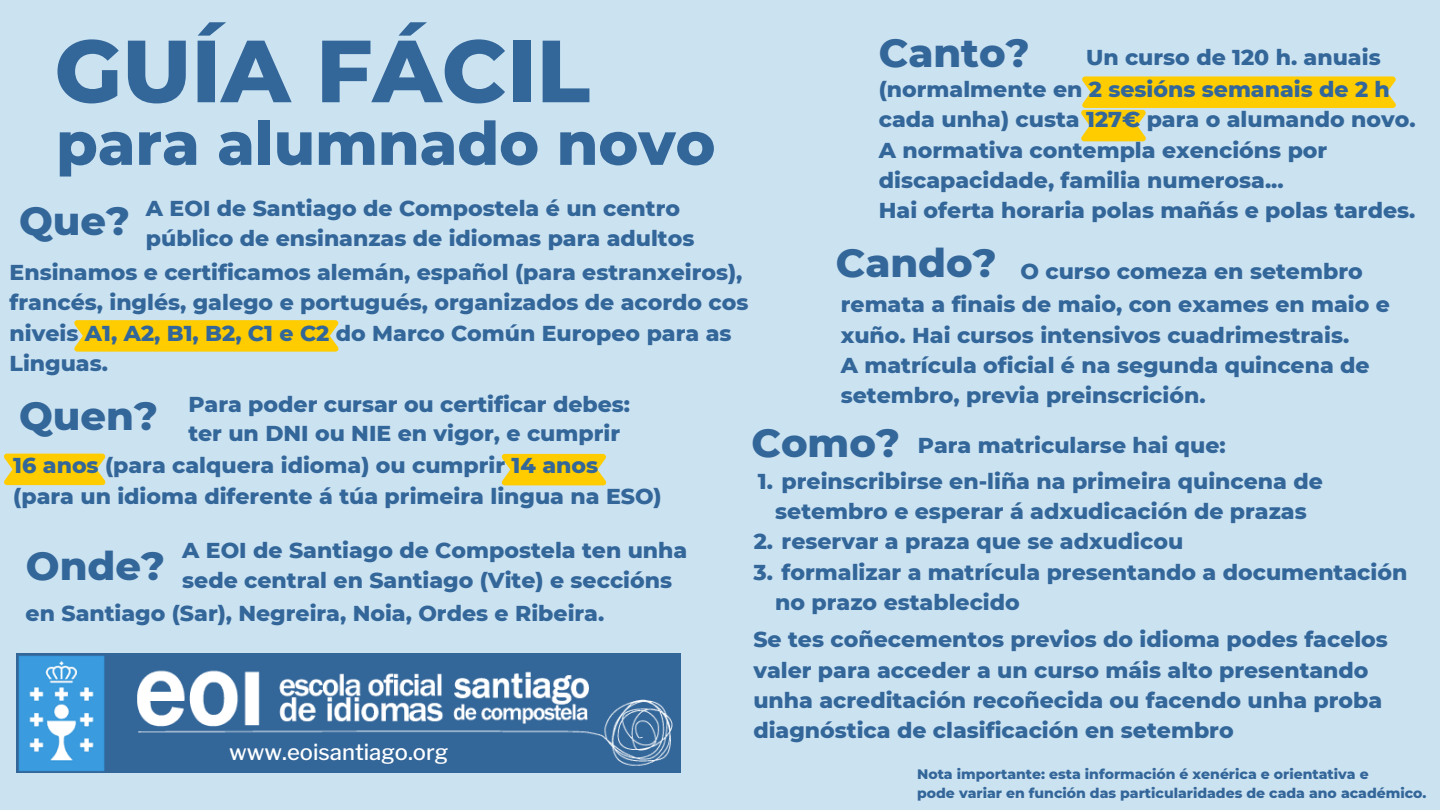
<style>
.page{position:relative;width:1440px;height:810px;background:#cbe2f1}
.page>*{position:absolute;margin:0;border:0;box-sizing:border-box;transform-origin:0 0}
.t1{font:800 88px "Montserrat";color:#369}
.t2{font:800 60px "Montserrat";color:#369}
.t3{font:800 40px "Montserrat";color:#369}
.t4{font:800 22px/30.3px "Montserrat";color:#369}
.t5{font:500 22px "Libre Franklin";color:#fff}
.t6{font:800 14px "Montserrat";color:#369}
</style>
<div class="page">
<svg style="left:74px;top:320px;width:265px;height:32px;background:#fccc0a"></svg>
<svg style="left:502px;top:454px;width:104px;height:31px;background:#fbcd0f"></svg>
<svg style="left:4px;top:454px;width:102px;height:31px;background:#fbcd11"></svg>
<svg style="left:1081px;top:76px;width:315px;height:65px"></svg>
<img style="left:17px;top:654px;width:664px;height:118px">
<p class="t1" style="left:55px;top:17px;width:537px">GUÍA FÁCIL</p>
<p class="t2" style="left:56px;top:107px;width:661px">para alumnado novo</p>
<p class="t3" style="left:879px;top:28px;width:152px">Canto?</p>
<p class="t4" style="left:1086px;top:42px;width:296px">Un curso de 120 h. anuais</p>
<p class="t4" style="left:879px;top:74px;width:538px">(normalmente en 2 sesións semanais de 2 h cada unha) custa 127€ para o alumando novo.</p>
<p class="t4" style="left:879px;top:135px;width:450px">A normativa contempla exencións por discapacidade, familia numerosa...</p>
<p class="t4" style="left:879px;top:195px;width:538px">Hai oferta horaria polas mañás e polas tardes.</p>
<p class="t3" style="left:836px;top:238px;width:162px">Cando?</p>
<p class="t4" style="left:841px;top:289px;width:551px">remata a finais de maio, con exames en maio e xuño. Hai cursos intensivos cuadrimestrais.</p>
<p class="t4" style="left:841px;top:350px;width:530px">A matrícula oficial é na segunda quincena de setembro, previa preinscrición.</p>
<p class="t4" style="left:146px;top:193px;width:550px">A EOI de Santiago de Compostela é un centro público de ensinanzas de idiomas para adultos</p>
<p class="t3" style="left:19px;top:196px;width:113px">Que?</p>
<p class="t4" style="left:10px;top:257px;width:740px">Ensinamos e certificamos alemán, español (para estranxeiros), francés, inglés, galego e portugués, organizados de acordo cos niveis A1, A2, B1, B2, C1 e C2 do Marco Común Europeo para as Linguas.</p>
<p class="t3" style="left:19px;top:391px;width:140px">Quen?</p>
<p class="t4" style="left:1021px;top:256px;width:344px">O curso comeza en setembro</p>
<p class="t4" style="left:188px;top:391px;width:443px;line-height:28.1px">Para poder cursar ou certificar debes: ter un DNI ou NIE en vigor, e cumprir</p>
<p class="t3" style="left:751px;top:418px;width:150px">Como?</p>
<p class="t4" style="left:918px;top:430px;width:309px">Para matricularse hai que:</p>
<p class="t4" style="left:13px;top:450px;width:586px">16 anos (para calquera idioma) ou cumprir 14 anos</p>
<p class="t4" style="left:13px;top:481px;width:650px">(para un idioma diferente á túa primeira lingua na ESO)</p>
<p class="t4" style="left:758px;top:466px;width:566px;text-align:center">1. preinscribirse en-liña na primeira quincena de setembro e esperar á adxudicación de prazas</p>
<p class="t4" style="left:754px;top:526px;width:431px">2. reservar a praza que se adxudicou</p>
<p class="t4" style="left:775px;top:557px;width:634px;text-indent:-22px">3. formalizar a matrícula presentando a documentación no prazo establecido</p>
<p class="t4" style="left:182px;top:535px;width:507px">A EOI de Santiago de Compostela ten unha</p>
<p class="t4" style="left:182px;top:565px;width:491px">sede central en Santiago (Vite) e seccións</p>
<p class="t3" style="left:26px;top:541px;width:141px">Onde?</p>
<p class="t4" style="left:26px;top:598px;width:580px">en Santiago (Sar), Negreira, Noia, Ordes e Ribeira.</p>
<p class="t5" style="left:229px;top:739px;width:220px">www.eoisantiago.org</p>
<p class="t4" style="left:753px;top:624px;width:636px">Se tes coñecementos previos do idioma podes facelos valer para acceder a un curso máis alto presentando unha acreditación recoñecida ou facendo unha proba diagnóstica de clasificación en setembro</p>
<p class="t6" style="left:917px;top:765px;width:453px">Nota importante: esta información é xenérica e orientativa e</p>
<p class="t6" style="left:917px;top:785px;width:511px">pode variar en función das particularidades de cada ano académico.</p>
</div>
